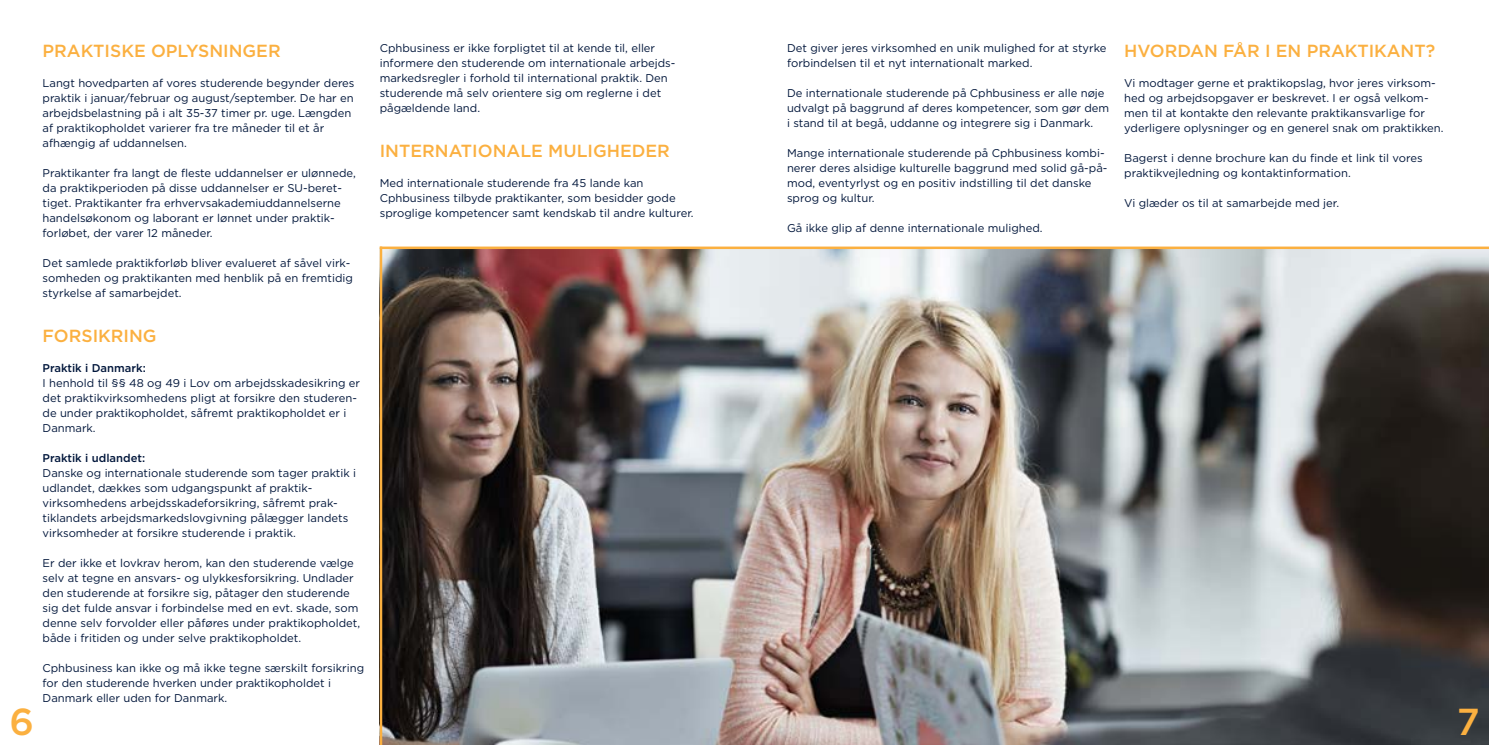
<style>
.page{position:relative;width:1489px;height:745px;background:#fff}
.page>*{position:absolute;margin:0;border:0;box-sizing:border-box;transform-origin:0 0}
.t1{font:500 37.5px "Gotham";color:#fbb040}
.t2{font:500 17.5px "Gotham";color:#fbb040}
.t3{font:11.25px/15px "Gotham";color:#00163b}
.t4{font:500 11.25px "Gotham";color:#00163b}
</style>
<div class="page">
<img style="left:382px;top:249px;width:1106px;height:495px">
<hr style="left:380px;top:246px;width:1108px;height:3px;background:#fbb040">
<hr style="left:380px;top:246px;width:2px;height:498px;background:#fbb040">
<h2 class="t2" style="left:43px;top:39px;width:239px">PRAKTISKE OPLYSNINGER</h2>
<p class="t3" style="left:43px;top:75px;width:313px">Langt hovedparten af vores studerende begynder deres praktik i januar/februar og august/september. De har en arbejdsbelastning på i alt 35-37 timer pr. uge. Længden af praktikopholdet varierer fra tre måneder til et år afhængig af uddannelsen.</p>
<p class="t3" style="left:43px;top:165px;width:315px">Praktikanter fra langt de fleste uddannelser er ulønnede, da praktikperioden på disse uddannelser er SU-beret&shy;tiget. Praktikanter fra erhvervsakademiuddannelserne handelsøkonom og laborant er lønnet under praktik&shy;forløbet, der varer 12 måneder.</p>
<p class="t3" style="left:43px;top:255px;width:312px">Det samlede praktikforløb bliver evalueret af såvel virk&shy;somheden og praktikanten med henblik på en fremtidig styrkelse af samarbejdet.</p>
<h2 class="t2" style="left:43px;top:324px;width:116px">FORSIKRING</h2>
<p class="t4" style="left:43px;top:360px;width:105px">Praktik i Danmark:</p>
<p class="t3" style="left:43px;top:375px;width:319px">I henhold til §§ 48 og 49 i Lov om arbejdsskadesikring er det praktikvirksomhedens pligt at forsikre den studeren&shy;de under praktikopholdet, såfremt praktikopholdet er i Danmark.</p>
<p class="t4" style="left:43px;top:450px;width:104px">Praktik i udlandet:</p>
<p class="t3" style="left:43px;top:465px;width:315px">Danske og internationale studerende som tager praktik i udlandet, dækkes som udgangspunkt af praktik&shy;virksomhedens arbejdsskadeforsikring, såfremt prak&shy;tiklandets arbejdsmarkedslovgivning pålægger landets virksomheder at forsikre studerende i praktik.</p>
<p class="t3" style="left:43px;top:555px;width:319px">Er der ikke et lovkrav herom, kan den studerende vælge selv at tegne en ansvars- og ulykkesforsikring. Undlader den studerende at forsikre sig, påtager den studerende sig det fulde ansvar i forbindelse med en evt. skade, som denne selv forvolder eller påføres under praktikopholdet, både i fritiden og under selve praktikopholdet.</p>
<p class="t3" style="left:43px;top:660px;width:323px">Cphbusiness kan ikke og må ikke tegne særskilt forsikring for den studerende hverken under praktikopholdet i<br>Danmark eller uden for Danmark.</p>
<p class="t3" style="left:380px;top:40px;width:297px">Cphbusiness er ikke forpligtet til at kende til, eller informere den studerende om internationale arbejds&shy;markedsregler i forhold til international praktik. Den studerende må selv orientere sig om reglerne i det pågældende land.</p>
<h2 class="t2" style="left:380px;top:139px;width:292px">INTERNATIONALE MULIGHEDER</h2>
<p class="t3" style="left:380px;top:175px;width:315px">Med internationale studerende fra 45 lande kan<br>Cphbusiness tilbyde praktikanter, som besidder gode sproglige kompetencer samt kendskab til andre kulturer.</p>
<p class="t3" style="left:787px;top:40px;width:321px">Det giver jeres virksomhed en unik mulighed for at styrke forbindelsen til et nyt internationalt marked.</p>
<p class="t3" style="left:787px;top:85px;width:324px">De internationale studerende på Cphbusiness er alle nøje udvalgt på baggrund af deres kompetencer, som gør dem i stand til at begå, uddanne og integrere sig i Danmark.</p>
<p class="t3" style="left:787px;top:145px;width:322px">Mange internationale studerende på Cphbusiness kombi&shy;nerer deres alsidige kulturelle baggrund med solid gå-på&shy;mod, eventyrlyst og en positiv indstilling til det danske sprog og kultur.</p>
<p class="t3" style="left:787px;top:220px;width:257px">Gå ikke glip af denne internationale mulighed.</p>
<h2 class="t2" style="left:1124px;top:39px;width:312px">HVORDAN FÅR I EN PRAKTIKANT?</h2>
<p class="t3" style="left:1124px;top:75px;width:321px">Vi modtager gerne et praktikopslag, hvor jeres virksom&shy;hed og arbejdsopgaver er beskrevet. I er også velkom&shy;men til at kontakte den relevante praktikansvarlige for yderligere oplysninger og en generel snak om praktikken.</p>
<p class="t3" style="left:1124px;top:150px;width:300px">Bagerst i denne brochure kan du finde et link til vores praktikvejledning og kontaktinformation.</p>
<p class="t3" style="left:1124px;top:195px;width:216px">Vi glæder os til at samarbejde med jer.</p>
<h1 class="t1" style="left:9px;top:696px;width:26px">6</h1>
<h1 class="t1" style="left:1456px;top:696px;width:24px">7</h1>
</div>
